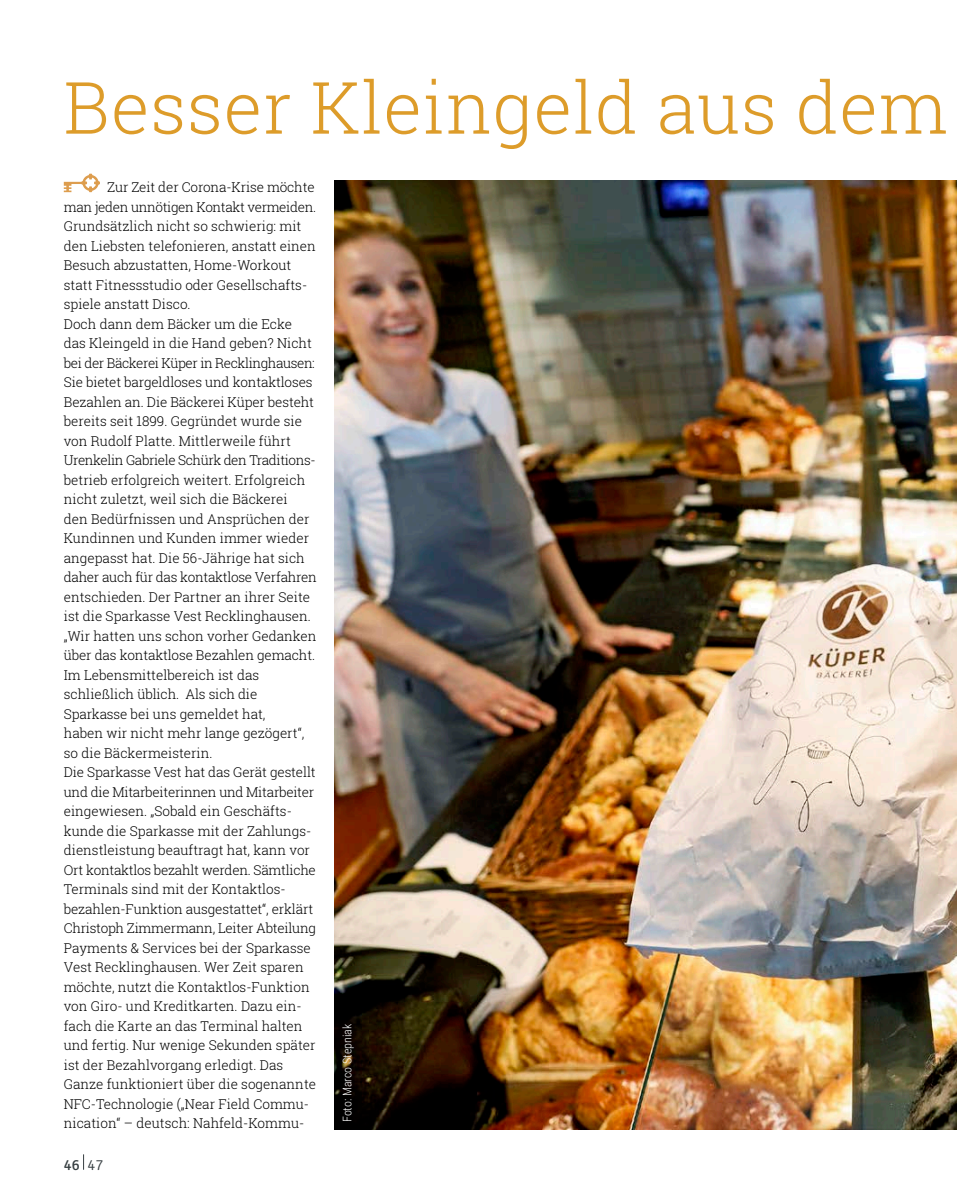
<style>
.page{position:relative;width:957px;height:1191px;background:#fff}
.page>*{position:absolute;margin:0;border:0;box-sizing:border-box;transform-origin:0 0}
.t1{font:300 72px "Roboto Slab";letter-spacing:.01em;color:#dd9c2a}
.t2{font:15px "Signika";color:#363e41}
.t3{font:300 13.5px/19.5px "Roboto Slab";color:#000}
.t4{font:300 12px "Roboto Condensed";color:#fff}
.s1{font-weight:300}
</style>
<div class="page">
<img style="left:335px;top:181px;width:622px;height:948px">
<svg style="left:64px;top:174px;width:36px;height:18px"></svg>
<svg style="left:83px;top:1154px;width:1px;height:15px"></svg>
<h1 class="t1" style="left:64px;top:58px;width:885px">Besser Kleingeld aus dem</h1>
<p class="t3" style="left:64px;top:177px;width:255px;text-indent:43px">Zur Zeit der Corona-Krise möchte man jeden unnötigen Kontakt vermeiden.<br>Grundsätzlich nicht so schwierig: mit den Liebsten telefonieren, anstatt einen Besuch abzustatten, Home-Workout statt Fitnessstudio oder Gesellschafts&shy;spiele anstatt Disco.<br>Doch dann dem Bäcker um die Ecke das Kleingeld in die Hand geben? Nicht bei der Bäckerei Küper in Recklinghausen:<br>Sie bietet bargeldloses und kontaktloses Bezahlen an. Die Bäckerei Küper besteht bereits seit 1899. Gegründet wurde sie von Rudolf Platte. Mittlerweile führt Urenkelin Gabriele Schürk den Traditions&shy;betrieb erfolgreich weitert. Erfolgreich nicht zuletzt, weil sich die Bäckerei<br>den Bedürfnissen und Ansprüchen der Kundinnen und Kunden immer wieder angepasst hat. Die 56-Jährige hat sich daher auch für das kontaktlose Verfahren entschieden. Der Partner an ihrer Seite ist die Sparkasse Vest Recklinghausen. „Wir hatten uns schon vorher Gedanken über das kontaktlose Bezahlen gemacht.<br>Im Lebensmittelbereich ist das schließlich üblich. Als sich die Sparkasse bei uns gemeldet hat,<br>haben wir nicht mehr lange gezögert“, so die Bäckermeisterin.<br>Die Sparkasse Vest hat das Gerät gestellt und die Mitarbeiterinnen und Mitarbeiter eingewiesen. „Sobald ein Geschäfts&shy;kunde die Sparkasse mit der Zahlungs&shy;dienstleistung beauftragt hat, kann vor Ort kontaktlos bezahlt werden. Sämtliche Terminals sind mit der Kontaktlos&shy;bezahlen-Funktion ausgestattet“, erklärt Christoph Zimmermann, Leiter Abteilung Payments &amp; Services bei der Sparkasse Vest Recklinghausen. Wer Zeit sparen möchte, nutzt die Kontaktlos-Funktion von Giro- und Kreditkarten. Dazu ein&shy;fach die Karte an das Terminal halten und fertig. Nur wenige Sekunden später ist der Bezahlvorgang erledigt. Das Ganze funktioniert über die sogenannte NFC-Technologie („Near Field Commu&shy;nication“ – deutsch: Nahfeld-Kommu-</p>
<p class="t2" style="left:64px;top:1156px;width:41px">46 <span class="s1">47</span></p>
<p class="t4" style="left:339px;top:1122px;width:100px;rotate:-90deg">Foto: Marco Stepniak</p>
</div>
